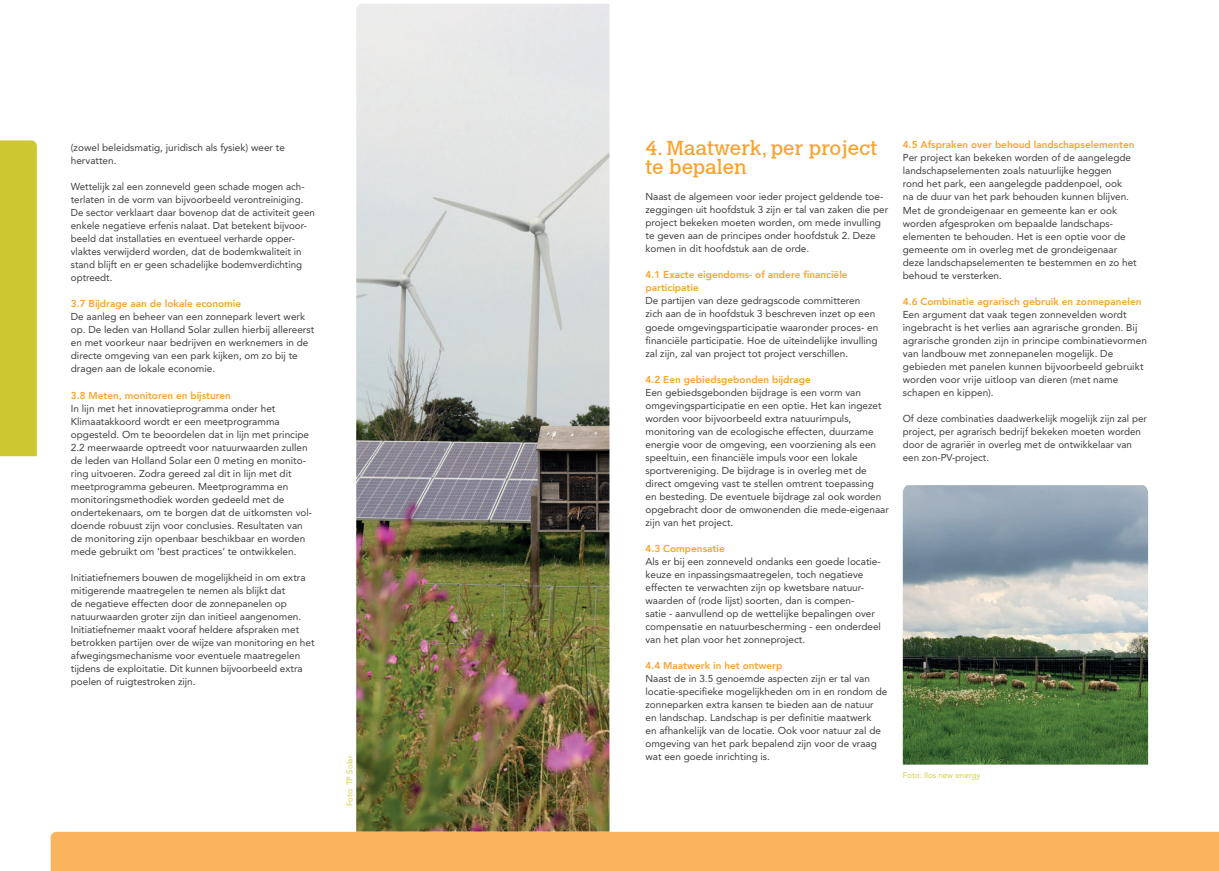
<style>
.page{position:relative;width:1219px;height:871px;background:#fff}
.page>*{position:absolute;margin:0;border:0;box-sizing:border-box;transform-origin:0 0}
.t1{font:20px/19px "Calvert";color:#f9a32e}
.t2{font:10px/13px "Avenir";color:#3e3e3f}
.t3{font:800 10px/13px "Avenir";color:#f9a32e}
.t4{font:8px "Avenir";color:#d1cd3b}
</style>
<div class="page">
<img style="left:356px;top:4px;width:253px;height:827px">
<img style="left:903px;top:485px;width:245px;height:279px">
<div style="left:51px;top:831px;width:1168px;height:39px;background:#f9b45d"></div>
<div style="left:0;top:140px;width:37px;height:316px;background:#cec830"></div>
<p class="t2" style="left:71px;top:142px;width:216px">(zowel beleidsmatig, juridisch als fysiek) weer te hervatten.</p>
<p class="t2" style="left:71px;top:181px;width:246px">Wettelijk zal een zonneveld geen schade mogen ach&shy;terlaten in de vorm van bijvoorbeeld verontreiniging.<br>De sector verklaart daar bovenop dat de activiteit geen enkele negatieve erfenis nalaat. Dat betekent bijvoor&shy;beeld dat installaties en eventueel verharde opper&shy;vlaktes verwijderd worden, dat de bodemkwaliteit in stand blijft en er geen schadelijke bodemverdichting optreedt.</p>
<p class="t3" style="left:71px;top:297px;width:172px">3.7 Bijdrage aan de lokale economie</p>
<p class="t2" style="left:71px;top:311px;width:245px">De aanleg en beheer van een zonnepark levert werk op. De leden van Holland Solar zullen hierbij allereerst en met voorkeur naar bedrijven en werknemers in de directe omgeving van een park kijken, om zo bij te dragen aan de lokale economie.</p>
<p class="t3" style="left:71px;top:388px;width:162px">3.8 Meten, monitoren en bijsturen</p>
<p class="t2" style="left:71px;top:402px;width:243px">In lijn met het innovatieprogramma onder het Klimaatakkoord wordt er een meetprogramma opgesteld. Om te beoordelen dat in lijn met principe 2.2 meerwaarde optreedt voor natuurwaarden zullen de leden van Holland Solar een 0 meting en monito&shy;ring uitvoeren. Zodra gereed zal dit in lijn met dit meetprogramma gebeuren. Meetprogramma en monitoringsmethodiek worden gedeeld met de ondertekenaars, om te borgen dat de uitkomsten vol&shy;doende robuust zijn voor conclusies. Resultaten van de monitoring zijn openbaar beschikbaar en worden mede gebruikt om ‘best practices’ te ontwikkelen.</p>
<p class="t2" style="left:71px;top:571px;width:245px">Initiatiefnemers bouwen de mogelijkheid in om extra mitigerende maatregelen te nemen als blijkt dat<br>de negatieve effecten door de zonnepanelen op natuurwaarden groter zijn dan initieel aangenomen.<br>Initiatiefnemer maakt vooraf heldere afspraken met betrokken partijen over de wijze van monitoring en het afwegingsmechanisme voor eventuele maatregelen tijdens de exploitatie. Dit kunnen bijvoorbeeld extra poelen of ruigtestroken zijn.</p>
<p class="t4" style="left:344px;top:806px;width:52px;rotate:-90deg">Foto: TP Solar</p>
<h1 class="t1" style="left:645px;top:139px;width:233px">4. Maatwerk, per project te bepalen</h1>
<p class="t2" style="left:645px;top:191px;width:244px">Naast de algemeen voor ieder project geldende toe&shy;zeggingen uit hoofdstuk 3 zijn er tal van zaken die per project bekeken moeten worden, om mede invulling te geven aan de principes onder hoofdstuk 2. Deze komen in dit hoofdstuk aan de orde.</p>
<p class="t3" style="left:645px;top:268px;width:204px">4.1 Exacte eigendoms- of andere financiële participatie</p>
<p class="t2" style="left:645px;top:295px;width:234px">De partijen van deze gedragscode committeren zich aan de in hoofdstuk 3 beschreven inzet op een goede omgevingsparticipatie waaronder proces- en financiële participatie. Hoe de uiteindelijke invulling zal zijn, zal van project tot project verschillen.</p>
<p class="t3" style="left:645px;top:372px;width:167px">4.2 Een gebiedsgebonden bijdrage</p>
<p class="t2" style="left:645px;top:386px;width:245px">Een gebiedsgebonden bijdrage is een vorm van omgevingsparticipatie en een optie. Het kan ingezet worden voor bijvoorbeeld extra natuurimpuls, monitoring van de ecologische effecten, duurzame energie voor de omgeving, een voorziening als een speeltuin, een financiële impuls voor een lokale sportvereniging. De bijdrage is in overleg met de direct omgeving vast te stellen omtrent toepassing<br>en besteding. De eventuele bijdrage zal ook worden opgebracht door de omwonenden die mede-eigenaar zijn van het project.</p>
<p class="t3" style="left:645px;top:541px;width:81px">4.3 Compensatie</p>
<p class="t2" style="left:645px;top:555px;width:237px">Als er bij een zonneveld ondanks een goede locatie&shy;keuze en inpassingsmaatregelen, toch negatieve effecten te verwachten zijn op kwetsbare natuur&shy;waarden of (rode lijst) soorten, dan is compen-<br>satie - aanvullend op de wettelijke bepalingen over compensatie en natuurbescherming - een onderdeel van het plan voor het zonneproject.</p>
<p class="t3" style="left:645px;top:658px;width:138px">4.4 Maatwerk in het ontwerp</p>
<p class="t2" style="left:645px;top:672px;width:243px">Naast de in 3.5 genoemde aspecten zijn er tal van locatie-specifieke mogelijkheden om in en rondom de zonneparken extra kansen te bieden aan de natuur<br>en landschap. Landschap is per definitie maatwerk<br>en afhankelijk van de locatie. Ook voor natuur zal de omgeving van het park bepalend zijn voor de vraag wat een goede inrichting is.</p>
<p class="t3" style="left:903px;top:138px;width:233px">4.5 Afspraken over behoud landschapselementen</p>
<p class="t2" style="left:903px;top:152px;width:235px">Per project kan bekeken worden of de aangelegde landschapselementen zoals natuurlijke heggen<br>rond het park, een aangelegde paddenpoel, ook<br>na de duur van het park behouden kunnen blijven.<br>Met de grondeigenaar en gemeente kan er ook worden afgesproken om bepaalde landschaps&shy;elementen te behouden. Het is een optie voor de gemeente om in overleg met de grondeigenaar deze landschapselementen te bestemmen en zo het behoud te versterken.</p>
<p class="t3" style="left:903px;top:294px;width:240px">4.6 Combinatie agrarisch gebruik en zonnepanelen</p>
<p class="t2" style="left:903px;top:308px;width:246px">Een argument dat vaak tegen zonnevelden wordt ingebracht is het verlies aan agrarische gronden. Bij agrarische gronden zijn in principe combinatievormen van landbouw met zonnepanelen mogelijk. De gebieden met panelen kunnen bijvoorbeeld gebruikt worden voor vrije uitloop van dieren (met name schapen en kippen).</p>
<p class="t2" style="left:903px;top:412px;width:246px">Of deze combinaties daadwerkelijk mogelijk zijn zal per project, per agrarisch bedrijf bekeken moeten worden door de agrariër in overleg met de ontwikkelaar van een zon-PV-project.</p>
<p class="t4" style="left:903px;top:768px;width:79px">Foto: Ilos new energy</p>
</div>
